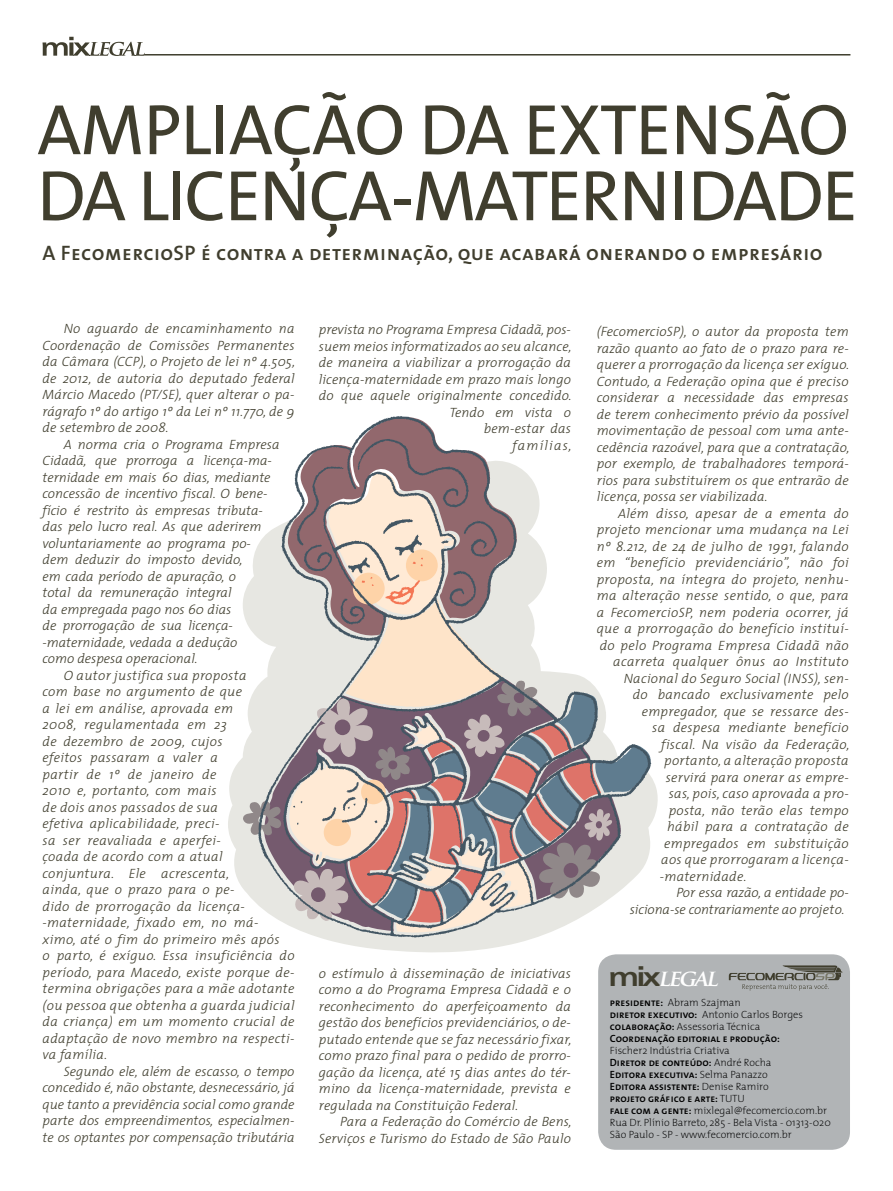
<style>
.page{position:relative;width:893px;height:1191px;background:#fff}
.page>*{position:absolute;margin:0;border:0;box-sizing:border-box;transform-origin:0 0}
.t1{font:72px/66px "The Mix Caps";letter-spacing:-.025em;color:#403e2e}
.t2{font:italic 700 22.35px "Trajan Pro";color:#fff}
.t3{font:21px "The Mix Semi Bold Caps";letter-spacing:.02em;color:#403e2e}
.t4{font:italic 300 13.5px/16.5px "The Mix";letter-spacing:.01em;color:#403e2e;text-align:justify}
.t5{font:200 10.5px/12px "The Mix";color:#000}
.t6{font:10.5px/12px "The Mix Semi Bold Caps";color:#000}
.s1{font-family:"Zurich BT";font-style:normal;font-stretch:expanded;font-size:27.6px;color:#403e2e}
.s2{font-family:"The Mix Semi Bold Caps";font-weight:400}
.s3{font-family:"The Mix";font-weight:200}
</style>
<div class="page">
<hr style="left:144px;top:54px;width:706px;height:2px;background:#403e2e">
<svg style="left:43px;top:37px;width:102px;height:19px"></svg>
<div style="left:598px;top:954px;width:252px;height:195px;background:#b1b4b6;border-radius:18px"></div>
<svg style="left:729px;top:965px;width:113px;height:25px"></svg>
<svg style="left:228px;top:759px;width:430px;height:194px"></svg>
<svg style="left:258px;top:416px;width:394px;height:522px"></svg>
<svg style="left:242px;top:439px;width:410px;height:494px"></svg>
<h1 class="t1" style="left:37px;top:95px;width:823px">AMPLIAÇÃO DA EXTENSÃO<br>DA LICENÇA-MATERNIDADE</h1>
<h3 class="t3" style="left:43px;top:235px;width:781px">A FecomercioSP é contra a determinação, que acabará onerando o empresário</h3>
<p class="t4" style="left:43px;top:320px;width:254px;text-indent:21px">No aguardo de encaminhamento na Coordenação de Comissões Permanentes da Câmara (CCP), o Projeto de lei nº 4.505, de 2012, de autoria do deputado federal Márcio Macedo (PT/SE), quer alterar o pa&shy;rágrafo 1º do artigo 1º da Lei nº 11.770, de 9 de setembro de 2008.</p>
<p class="t4" style="left:64px;top:435px;width:217px">A norma cria o Programa Empresa</p>
<p class="t4" style="left:43px;top:452px;width:231px">Cidadã, que prorroga a licença-ma-</p>
<p class="t4" style="left:43px;top:468px;width:230px">ternidade em mais 60 dias, mediante</p>
<p class="t4" style="left:43px;top:485px;width:227px">concessão de incentivo fiscal. O bene-</p>
<p class="t4" style="left:43px;top:501px;width:222px">fício é restrito às empresas tributa-</p>
<p class="t4" style="left:43px;top:518px;width:220px">das pelo lucro real. As que aderirem</p>
<p class="t4" style="left:43px;top:534px;width:210px">voluntariamente ao programa po-</p>
<p class="t4" style="left:43px;top:551px;width:202px">dem deduzir do imposto devido,</p>
<p class="t4" style="left:43px;top:567px;width:195px">em cada período de apuração, o</p>
<p class="t4" style="left:43px;top:584px;width:190px">total da remuneração integral</p>
<p class="t4" style="left:43px;top:600px;width:190px">da empregada pago nos 60 dias</p>
<p class="t4" style="left:43px;top:617px;width:192px">de prorrogação de sua licença-</p>
<p class="t4" style="left:43px;top:633px;width:196px">-maternidade, vedada a dedução</p>
<p class="t4" style="left:43px;top:650px;width:157px">como despesa operacional.</p>
<p class="t4" style="left:64px;top:666px;width:184px">O autor justifica sua proposta</p>
<p class="t4" style="left:43px;top:683px;width:201px">com base no argumento de que</p>
<p class="t4" style="left:43px;top:699px;width:192px">a lei em análise, aprovada em</p>
<p class="t4" style="left:43px;top:716px;width:186px">2008, regulamentada em 23</p>
<p class="t4" style="left:43px;top:732px;width:181px">de dezembro de 2009, cujos</p>
<p class="t4" style="left:43px;top:749px;width:177px">efeitos passaram a valer a</p>
<p class="t4" style="left:43px;top:765px;width:175px">partir de 1º de janeiro de</p>
<p class="t4" style="left:43px;top:782px;width:175px">2010 e, portanto, com mais</p>
<p class="t4" style="left:43px;top:798px;width:177px">de dois anos passados de sua</p>
<p class="t4" style="left:43px;top:815px;width:179px">efetiva aplicabilidade, preci-</p>
<p class="t4" style="left:43px;top:831px;width:180px">sa ser reavaliada e aperfei-</p>
<p class="t4" style="left:43px;top:848px;width:182px">çoada de acordo com a atual</p>
<p class="t4" style="left:43px;top:864px;width:188px">conjuntura. Ele acrescenta,</p>
<p class="t4" style="left:43px;top:881px;width:194px">ainda, que o prazo para o pe-</p>
<p class="t4" style="left:43px;top:897px;width:204px">dido de prorrogação da licença-</p>
<p class="t4" style="left:43px;top:914px;width:218px">-maternidade, fixado em, no má-</p>
<p class="t4" style="left:43px;top:930px;width:238px">ximo, até o fim do primeiro mês após</p>
<p class="t4" style="left:43px;top:947px;width:254px">o parto, é exíguo. Essa insuficiência do</p>
<p class="t4" style="left:43px;top:963px;width:254px">período, para Macedo, existe porque de-</p>
<p class="t4" style="left:43px;top:980px;width:253px">termina obrigações para a mãe adotante</p>
<p class="t4" style="left:43px;top:996px;width:254px">(ou pessoa que obtenha a guarda judicial</p>
<p class="t4" style="left:43px;top:1013px;width:254px">da criança) em um momento crucial de</p>
<p class="t4" style="left:43px;top:1029px;width:254px">adaptação de novo membro na respecti-</p>
<p class="t4" style="left:43px;top:1046px;width:66px">va família.</p>
<p class="t4" style="left:64px;top:1062px;width:232px">Segundo ele, além de escasso, o tempo</p>
<p class="t4" style="left:43px;top:1079px;width:253px">concedido é, não obstante, desnecessário, já</p>
<p class="t4" style="left:43px;top:1095px;width:254px">que tanto a previdência social como grande</p>
<p class="t4" style="left:43px;top:1112px;width:254px">parte dos empreendimentos, especialmen-</p>
<p class="t4" style="left:43px;top:1128px;width:254px">te os optantes por compensação tributária</p>
<p class="t4" style="left:319px;top:321px;width:254px;text-align:right">prevista no Programa Empresa Cidadã, pos&shy;suem meios informatizados ao seu alcance, de maneira a viabilizar a prorrogação da licença-maternidade em prazo mais longo do que aquele originalmente concedido.<br>Tendo em vista o<br>bem-estar das<br>famílias,</p>
<p class="t4" style="left:319px;top:964px;width:254px">o estímulo à disseminação de iniciativas como a do Programa Empresa Cidadã e o reconhecimento do aperfeiçoamento da gestão dos benefícios previdenciários, o de&shy;putado entende que se faz necessário fixar, como prazo final para o pedido de prorro&shy;gação da licença, até 15 dias antes do tér&shy;mino da licença-maternidade, prevista e regulada na Constituição Federal.</p>
<p class="t4" style="left:319px;top:1113px;width:254px;text-align:right">Para a Federação do Comércio de Bens,<br>Serviços e Turismo do Estado de São Paulo</p>
<p class="t4" style="left:597px;top:323px;width:254px">(FecomercioSP), o autor da proposta tem razão quanto ao fato de o prazo para re&shy;querer a prorrogação da licença ser exíguo.<br>Contudo, a Federação opina que é preciso considerar a necessidade das empresas de terem conhecimento prévio da possível movimentação de pessoal com uma ante&shy;cedência razoável, para que a contratação, por exemplo, de trabalhadores temporá&shy;rios para substituírem os que entrarão de licença, possa ser viabilizada.</p>
<p class="t4" style="left:618px;top:504px;width:232px">Além disso, apesar de a ementa do</p>
<p class="t4" style="left:597px;top:521px;width:254px">projeto mencionar uma mudança na Lei</p>
<p class="t4" style="left:597px;top:537px;width:254px">nº 8.212, de 24 de julho de 1991, falando</p>
<p class="t4" style="left:597px;top:554px;width:254px">em “benefício previdenciário”, não foi</p>
<p class="t4" style="left:597px;top:570px;width:254px">proposta, na íntegra do projeto, nenhu-</p>
<p class="t4" style="left:597px;top:587px;width:254px">ma alteração nesse sentido, o que, para</p>
<p class="t4" style="left:597px;top:603px;width:254px">a FecomercioSP, nem poderia ocorrer, já</p>
<p class="t4" style="left:597px;top:620px;width:254px">que a prorrogação do benefício instituí-</p>
<p class="t4" style="left:600px;top:636px;width:250px">do pelo Programa Empresa Cidadã não</p>
<p class="t4" style="left:613px;top:653px;width:237px">acarreta qualquer ônus ao Instituto</p>
<p class="t4" style="left:624px;top:669px;width:226px">Nacional do Seguro Social (INSS), sen-</p>
<p class="t4" style="left:633px;top:686px;width:218px">do bancado exclusivamente pelo</p>
<p class="t4" style="left:642px;top:702px;width:209px">empregador, que se ressarce des-</p>
<p class="t4" style="left:652px;top:719px;width:198px">sa despesa mediante benefício</p>
<p class="t4" style="left:661px;top:735px;width:190px">fiscal. Na visão da Federação,</p>
<p class="t4" style="left:664px;top:752px;width:186px">portanto, a alteração proposta</p>
<p class="t4" style="left:666px;top:768px;width:184px">servirá para onerar as empre-</p>
<p class="t4" style="left:669px;top:785px;width:182px">sas, pois, caso aprovada a pro-</p>
<p class="t4" style="left:669px;top:801px;width:182px">posta, não terão elas tempo</p>
<p class="t4" style="left:667px;top:818px;width:183px">hábil para a contratação de</p>
<p class="t4" style="left:664px;top:834px;width:186px">empregados em substituição</p>
<p class="t4" style="left:661px;top:851px;width:189px">aos que prorrogaram a licença-</p>
<p class="t4" style="left:660px;top:867px;width:88px">-maternidade.</p>
<p class="t4" style="left:676px;top:884px;width:174px">Por essa razão, a entidade po-</p>
<p class="t4" style="left:630px;top:900px;width:216px">siciona-se contrariamente ao projeto.</p>
<h2 class="t2" style="left:609px;top:964px;width:116px"><span class="s1">mix</span>legal</h2>
<p class="t5" style="left:610px;top:995px;width:195px"><span class="s2">presidente:</span> Abram Szajman<br><span class="s2">diretor executivo:</span> Antonio Carlos Borges <span class="s2">colaboração:</span> Assessoria Técnica</p>
<p class="t6" style="left:610px;top:1031px;width:171px">Coordenação editorial e produção:</p>
<p class="t5" style="left:610px;top:1043px;width:121px">Fischer2 Indústria Criativa</p>
<p class="t6" style="left:610px;top:1055px;width:163px">Diretor de conteúdo: <span class="s3">André Rocha<br></span>Editora executiva: <span class="s3">Selma Panazzo<br></span>Editora assistente: <span class="s3">Denise Ramiro </span>projeto gráf ico e arte: <span class="s3">TUTU</span></p>
<p class="t5" style="left:610px;top:1103px;width:222px"><span class="s2">fale com a gente:</span> mixlegal@fecomercio.com.br<br>Rua Dr. Plínio Barreto, 285 - Bela Vista - 01313-020<br>São Paulo - SP - www.fecomercio.com.br</p>
</div>
